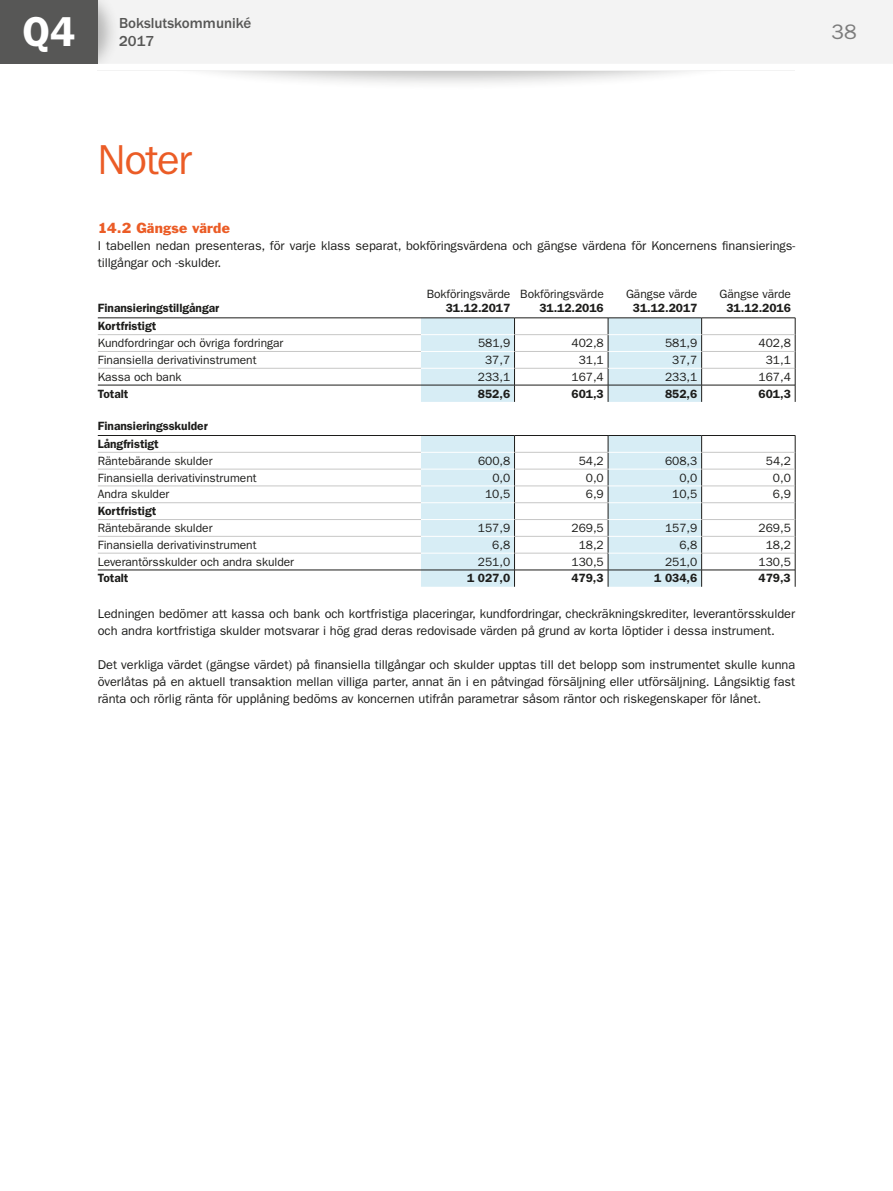
<style>
.page{position:relative;width:893px;height:1191px;background:#fff}
.page>*{position:absolute;margin:0;border:0;box-sizing:border-box;transform-origin:0 0}
.t1{font:42px "ITC Franklin Gothic Std";letter-spacing:-.035em;color:#eb5c26}
.t2{font:600 42px "ITC Franklin Gothic Std";color:#fff}
.t3{font:21px "ITC Franklin Gothic Std";color:#7c7c7c}
.t4{font:500 15px/18px "ITC Franklin Gothic Std";color:#575756}
.t5{font:13.5px "Franklin Gothic Std";letter-spacing:.01em;color:#eb5c26}
.t6{font:12.75px/17px "ITC Franklin Gothic Std";letter-spacing:-.005em;color:#1d1d1b}
.t7{font:12px "ITC Franklin Gothic Std";letter-spacing:-.005em;color:#1d1d1b}
.t8{font:600 12px/18px "ITC Franklin Gothic Std";letter-spacing:-.005em;color:#1d1d1b}
</style>
<div class="page">
<div style="left:138px;top:2px;width:623px;height:89px;background:#1d1d1b;opacity:.3"></div>
<div style="left:0;top:53px;width:893px;height:17px;background:#fff"></div>
<div style="left:120px;top:0;width:773px;height:63px;background:#f3f3f3"></div>
<div style="left:98px;top:0;width:22px;height:64px;background:#1d1d1b;opacity:.3"></div>
<svg style="left:98px;top:317px;width:698px;height:85px"></svg>
<hr style="left:608px;top:334px;width:93px;height:1px;background:#fff">
<hr style="left:608px;top:351px;width:93px;height:1px;background:#fff">
<hr style="left:608px;top:368px;width:93px;height:1px;background:#fff">
<hr style="left:421px;top:317px;width:93px;height:1px;background:#1d1d1b">
<hr style="left:514px;top:317px;width:94px;height:1px;background:#1d1d1b">
<hr style="left:608px;top:317px;width:94px;height:1px;background:#1d1d1b">
<hr style="left:702px;top:317px;width:93px;height:1px;background:#1d1d1b">
<svg style="left:98px;top:435px;width:698px;height:152px"></svg>
<hr style="left:608px;top:452px;width:93px;height:1px;background:#fff">
<hr style="left:608px;top:469px;width:93px;height:1px;background:#fff">
<hr style="left:608px;top:485px;width:93px;height:1px;background:#fff">
<hr style="left:608px;top:502px;width:93px;height:1px;background:#fff">
<hr style="left:608px;top:519px;width:93px;height:1px;background:#fff">
<hr style="left:608px;top:536px;width:93px;height:1px;background:#fff">
<hr style="left:608px;top:553px;width:93px;height:1px;background:#fff">
<hr style="left:421px;top:435px;width:93px;height:1px;background:#1d1d1b">
<hr style="left:514px;top:435px;width:94px;height:1px;background:#1d1d1b">
<hr style="left:608px;top:435px;width:94px;height:1px;background:#1d1d1b">
<hr style="left:702px;top:435px;width:93px;height:1px;background:#1d1d1b">
<div style="left:0;top:0;width:98px;height:64px;background:#575756"></div>
<h1 class="t2" style="left:22px;top:7px;width:54px">Q4</h1>
<p class="t4" style="left:119px;top:14px;width:134px">Bokslutskommuniké<br>2017</p>
<h2 class="t3" style="left:831px;top:20px;width:27px">38</h2>
<h1 class="t1" style="left:98px;top:136px;width:95px">Noter</h1>
<p class="t5" style="left:98px;top:220px;width:134px">14.2 Gängse värde</p>
<p class="t6" style="left:98px;top:238px;width:699px">I tabellen nedan presenteras, för varje klass separat, bokföringsvärdena och gängse värdena för Koncernens finansierings&shy;tillgångar och -skulder.</p>
<p class="t8" style="left:98px;top:299px;width:123px">Finansieringstillgångar</p>
<p class="t7" style="left:427px;top:287px;width:85px">Bokföringsvärde</p>
<p class="t8" style="left:446px;top:299px;width:66px">31.12.2017</p>
<p class="t7" style="left:520px;top:287px;width:85px">Bokföringsvärde</p>
<p class="t8" style="left:539px;top:299px;width:66px">31.12.2016</p>
<p class="t7" style="left:626px;top:287px;width:73px">Gängse värde</p>
<p class="t8" style="left:633px;top:299px;width:66px">31.12.2017</p>
<p class="t7" style="left:719px;top:287px;width:73px">Gängse värde</p>
<p class="t8" style="left:726px;top:299px;width:66px">31.12.2016</p>
<p class="t8" style="left:98px;top:317px;width:60px">Kortfristigt</p>
<p class="t7" style="left:98px;top:336px;width:187px">Kundfordringar och övriga fordringar</p>
<p class="t7" style="left:478px;top:336px;width:34px">581,9</p>
<p class="t7" style="left:572px;top:336px;width:34px">402,8</p>
<p class="t7" style="left:665px;top:336px;width:34px">581,9</p>
<p class="t7" style="left:759px;top:336px;width:34px">402,8</p>
<p class="t7" style="left:98px;top:353px;width:160px">Finansiella derivativinstrument</p>
<p class="t7" style="left:485px;top:353px;width:27px">37,7</p>
<p class="t7" style="left:579px;top:353px;width:27px">31,1</p>
<p class="t7" style="left:672px;top:353px;width:27px">37,7</p>
<p class="t7" style="left:766px;top:353px;width:27px">31,1</p>
<p class="t7" style="left:98px;top:370px;width:85px">Kassa och bank</p>
<p class="t7" style="left:478px;top:370px;width:34px">233,1</p>
<p class="t7" style="left:571px;top:370px;width:34px">167,4</p>
<p class="t7" style="left:665px;top:370px;width:34px">233,1</p>
<p class="t7" style="left:759px;top:370px;width:34px">167,4</p>
<p class="t8" style="left:98px;top:384px;width:32px">Totalt</p>
<p class="t8" style="left:478px;top:384px;width:34px">852,6</p>
<p class="t8" style="left:571px;top:384px;width:34px">601,3</p>
<p class="t8" style="left:665px;top:384px;width:34px">852,6</p>
<p class="t8" style="left:759px;top:384px;width:34px">601,3</p>
<p class="t8" style="left:98px;top:417px;width:112px">Finansieringsskulder<br>Långfristigt</p>
<p class="t7" style="left:98px;top:454px;width:116px">Räntebärande skulder</p>
<p class="t7" style="left:478px;top:454px;width:34px">600,8</p>
<p class="t7" style="left:579px;top:454px;width:27px">54,2</p>
<p class="t7" style="left:665px;top:454px;width:34px">608,3</p>
<p class="t7" style="left:766px;top:454px;width:27px">54,2</p>
<p class="t7" style="left:98px;top:470px;width:160px">Finansiella derivativinstrument</p>
<p class="t7" style="left:492px;top:470px;width:19px">0,0</p>
<p class="t7" style="left:586px;top:470px;width:19px">0,0</p>
<p class="t7" style="left:679px;top:470px;width:19px">0,0</p>
<p class="t7" style="left:773px;top:470px;width:19px">0,0</p>
<p class="t7" style="left:98px;top:487px;width:73px">Andra skulder</p>
<p class="t7" style="left:485px;top:487px;width:27px">10,5</p>
<p class="t7" style="left:586px;top:487px;width:19px">6,9</p>
<p class="t7" style="left:672px;top:487px;width:27px">10,5</p>
<p class="t7" style="left:773px;top:487px;width:19px">6,9</p>
<p class="t8" style="left:98px;top:502px;width:60px">Kortfristigt</p>
<p class="t7" style="left:98px;top:521px;width:116px">Räntebärande skulder</p>
<p class="t7" style="left:478px;top:521px;width:34px">157,9</p>
<p class="t7" style="left:571px;top:521px;width:34px">269,5</p>
<p class="t7" style="left:665px;top:521px;width:34px">157,9</p>
<p class="t7" style="left:759px;top:521px;width:34px">269,5</p>
<p class="t7" style="left:98px;top:538px;width:160px">Finansiella derivativinstrument</p>
<p class="t7" style="left:492px;top:538px;width:19px">6,8</p>
<p class="t7" style="left:579px;top:538px;width:27px">18,2</p>
<p class="t7" style="left:679px;top:538px;width:19px">6,8</p>
<p class="t7" style="left:766px;top:538px;width:27px">18,2</p>
<p class="t7" style="left:98px;top:554px;width:198px">Leverantörsskulder och andra skulder</p>
<p class="t7" style="left:478px;top:554px;width:34px">251,0</p>
<p class="t7" style="left:571px;top:554px;width:34px">130,5</p>
<p class="t7" style="left:665px;top:554px;width:34px">251,0</p>
<p class="t7" style="left:759px;top:554px;width:34px">130,5</p>
<p class="t8" style="left:98px;top:569px;width:32px">Totalt</p>
<p class="t8" style="left:467px;top:569px;width:44px">1 027,0</p>
<p class="t8" style="left:571px;top:569px;width:34px">479,3</p>
<p class="t8" style="left:654px;top:569px;width:44px">1 034,6</p>
<p class="t8" style="left:759px;top:569px;width:34px">479,3</p>
<p class="t6" style="left:98px;top:605px;width:699px">Ledningen bedömer att kassa och bank och kortfristiga placeringar, kundfordringar, checkräkningskrediter, leverantörsskulder och andra kortfristiga skulder motsvarar i hög grad deras redovisade värden på grund av korta löptider i dessa instrument.</p>
<p class="t6" style="left:98px;top:656px;width:699px;text-align:justify">Det verkliga värdet (gängse värdet) på finansiella tillgångar och skulder upptas till det belopp som instrumentet skulle kunna överlåtas på en aktuell transaktion mellan villiga parter, annat än i en påtvingad försäljning eller utförsäljning. Långsiktig fast ränta och rörlig ränta för upplåning bedöms av koncernen utifrån parametrar såsom räntor och riskegenskaper för lånet.</p>
</div>
